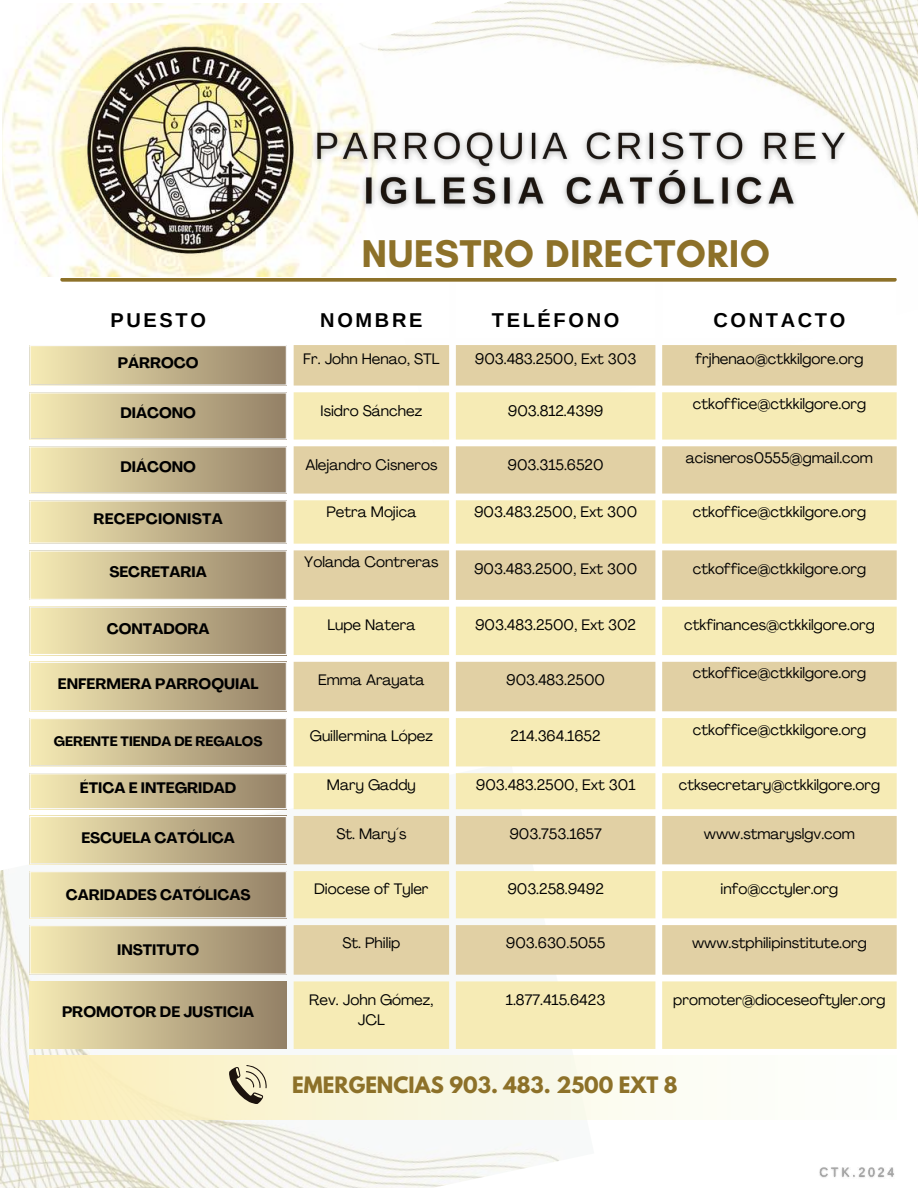
<style>
.page{position:relative;width:918px;height:1188px;background:#fff}
.page>*{position:absolute;margin:0;border:0;box-sizing:border-box;transform-origin:0 0}
.t1{font:700 39.45px "Glacial Indifference";letter-spacing:.01em;color:#8d7129}
.t2{font:700 19.95px "Arimo";letter-spacing:.135em;color:#000}
.t3{font:700 19.95px "League Spartan";color:#8d7129}
.t4{font:15px "Agrandir";color:#000}
.t5{font:700 15px "Agrandir";color:#000}
.t6{font:700 15px "Agrandir";letter-spacing:.02em;color:#000}
.t7{font:700 13.5px "Agrandir";color:#000}
</style>
<div class="page">
<img style="left:0;top:762px;width:594px;height:426px">
<img style="left:326px;top:0;width:592px;height:282px">
<div style="left:294px;top:345px;width:603px;height:41px;background:#e1d0a4"></div>
<svg style="left:294px;top:392px;width:603px;height:657px;fill:#f6ebb5"></svg>
<div style="left:29px;top:345px;width:258px;height:41px;background:linear-gradient(to right,#f6ebb5,#948167)"></div>
<div style="left:29px;top:392px;width:258px;height:48px;background:linear-gradient(to right,#f6ebb5,#948167)"></div>
<div style="left:29px;top:446px;width:258px;height:48px;background:linear-gradient(to right,#f6ebb5,#948167)"></div>
<svg style="left:31px;top:501px;width:255px;height:42px"></svg>
<svg style="left:31px;top:552px;width:255px;height:47px"></svg>
<div style="left:29px;top:607px;width:258px;height:48px;background:linear-gradient(to right,#f6ebb5,#948268)"></div>
<div style="left:29px;top:662px;width:258px;height:49px;background:linear-gradient(to right,#f6ebb5,#948167)"></div>
<div style="left:29px;top:718px;width:258px;height:48px;background:linear-gradient(to right,#f6ebb5,#948167)"></div>
<div style="left:29px;top:773px;width:258px;height:36px;background:linear-gradient(to right,#f6ebb5,#948167)"></div>
<div style="left:29px;top:816px;width:258px;height:48px;background:linear-gradient(to right,#f6ebb5,#948167)"></div>
<div style="left:29px;top:871px;width:258px;height:47px;background:linear-gradient(to right,#f6ebb5,#948167)"></div>
<svg style="left:31px;top:926px;width:255px;height:48px"></svg>
<div style="left:29px;top:981px;width:258px;height:68px;background:linear-gradient(to right,#f6ebb5,#938066)"></div>
<div style="left:29px;top:1056px;width:868px;height:64px;background:linear-gradient(to right,#f9eebc,#fcffff)"></div>
<hr style="left:29px;top:346px;width:2px;height:38px;background:#fff">
<hr style="left:286px;top:346px;width:1px;height:38px;background:#fff">
<hr style="left:29px;top:345px;width:258px;height:1px;background:#fff">
<hr style="left:29px;top:384px;width:258px;height:2px;background:#fff">
<hr style="left:29px;top:393px;width:2px;height:45px;background:#fff">
<hr style="left:286px;top:393px;width:1px;height:45px;background:#fff">
<hr style="left:29px;top:392px;width:258px;height:1px;background:#fff">
<hr style="left:29px;top:438px;width:258px;height:2px;background:#fff">
<hr style="left:29px;top:447px;width:2px;height:45px;background:#fff">
<hr style="left:286px;top:447px;width:1px;height:45px;background:#fff">
<hr style="left:29px;top:446px;width:258px;height:1px;background:#fff">
<hr style="left:29px;top:492px;width:258px;height:2px;background:#fff">
<hr style="left:29px;top:608px;width:2px;height:46px;background:#fff">
<hr style="left:286px;top:608px;width:1px;height:46px;background:#fff">
<hr style="left:29px;top:607px;width:258px;height:1px;background:#fff">
<hr style="left:29px;top:654px;width:258px;height:1px;background:#fff">
<hr style="left:29px;top:663px;width:2px;height:47px;background:#fff">
<hr style="left:286px;top:663px;width:1px;height:47px;background:#fff">
<hr style="left:29px;top:662px;width:258px;height:1px;background:#fff">
<hr style="left:29px;top:710px;width:258px;height:1px;background:#fff">
<hr style="left:29px;top:719px;width:2px;height:46px;background:#fff">
<hr style="left:286px;top:719px;width:1px;height:46px;background:#fff">
<hr style="left:29px;top:718px;width:258px;height:1px;background:#fff">
<hr style="left:29px;top:765px;width:258px;height:1px;background:#fff">
<hr style="left:29px;top:774px;width:2px;height:34px;background:#fff">
<hr style="left:286px;top:774px;width:1px;height:34px;background:#fff">
<hr style="left:29px;top:773px;width:258px;height:1px;background:#fff">
<hr style="left:29px;top:808px;width:258px;height:1px;background:#fff">
<hr style="left:29px;top:817px;width:2px;height:46px;background:#fff">
<hr style="left:286px;top:817px;width:1px;height:46px;background:#fff">
<hr style="left:29px;top:816px;width:258px;height:1px;background:#fff">
<hr style="left:29px;top:863px;width:258px;height:1px;background:#fff">
<hr style="left:29px;top:872px;width:2px;height:45px;background:#fff">
<hr style="left:286px;top:872px;width:1px;height:45px;background:#fff">
<hr style="left:29px;top:871px;width:258px;height:1px;background:#fff">
<hr style="left:29px;top:917px;width:258px;height:1px;background:#fff">
<hr style="left:29px;top:926px;width:2px;height:48px;background:#fff">
<hr style="left:286px;top:926px;width:1px;height:48px;background:#fff">
<hr style="left:29px;top:925px;width:258px;height:1px;background:#fff">
<hr style="left:29px;top:974px;width:258px;height:1px;background:#fff">
<img style="left:2px;top:3px;width:376px;height:274px">
<img style="left:83px;top:43px;width:214px;height:213px">
<hr style="left:60px;top:278px;width:836px;height:3px;background:#8d7129;border-radius:2px">
<img style="left:819px;top:1167px;width:75px;height:11px">
<img style="left:307px;top:124px;width:558px;height:91px">
<svg style="left:227px;top:1065px;width:41px;height:40px"></svg>
<p class="t1" style="left:362px;top:230px;width:410px">NUESTRO DIRECTORIO</p>
<p class="t2" style="left:110px;top:309px;width:97px">PUESTO</p>
<p class="t2" style="left:320px;top:309px;width:104px">NOMBRE</p>
<p class="t2" style="left:492px;top:309px;width:129px">TELÉFONO</p>
<h1 class="t2" style="left:713px;top:309px;width:133px">CONTACTO</h1>
<p class="t5" style="left:118px;top:356px;width:82px">PÁRROCO</p>
<p class="t4" style="left:303px;top:353px;width:138px">Fr. John Henao, STL</p>
<p class="t4" style="left:475px;top:353px;width:163px">903.483.2500, Ext 303</p>
<p class="t4" style="left:695px;top:353px;width:170px">frjhenao@ctkkilgore.org</p>
<p class="t5" style="left:120px;top:407px;width:77px">DIÁCONO</p>
<p class="t4" style="left:321px;top:404px;width:103px">Isidro Sánchez</p>
<p class="t4" style="left:508px;top:404px;width:97px">903.812.4399</p>
<p class="t4" style="left:693px;top:398px;width:175px">ctkoffice@ctkkilgore.org</p>
<p class="t5" style="left:120px;top:461px;width:77px">DIÁCONO</p>
<p class="t4" style="left:305px;top:458px;width:134px">Alejandro Cisneros</p>
<p class="t4" style="left:508px;top:458px;width:97px">903.315.6520</p>
<p class="t4" style="left:686px;top:452px;width:189px">acisneros0555@gmail.com</p>
<p class="t6" style="left:93px;top:513px;width:131px">RECEPCIONISTA</p>
<p class="t4" style="left:326px;top:506px;width:91px">Petra Mojica</p>
<p class="t4" style="left:474px;top:506px;width:165px">903.483.2500, Ext 300</p>
<p class="t4" style="left:693px;top:506px;width:175px">ctkoffice@ctkkilgore.org</p>
<p class="t5" style="left:109px;top:566px;width:99px">SECRETARIA</p>
<p class="t4" style="left:304px;top:556px;width:136px">Yolanda Contreras</p>
<p class="t4" style="left:474px;top:562px;width:165px">903.483.2500, Ext 300</p>
<p class="t4" style="left:693px;top:562px;width:175px">ctkoffice@ctkkilgore.org</p>
<p class="t5" style="left:107px;top:622px;width:104px">CONTADORA</p>
<p class="t4" style="left:327px;top:619px;width:89px">Lupe Natera</p>
<p class="t4" style="left:475px;top:619px;width:163px">903.483.2500, Ext 302</p>
<p class="t4" style="left:684px;top:619px;width:192px">ctkfinances@ctkkilgore.org</p>
<p class="t5" style="left:58px;top:678px;width:202px">ENFERMERA PARROQUIAL</p>
<p class="t4" style="left:318px;top:674px;width:108px">Emma Arayata</p>
<p class="t4" style="left:506px;top:674px;width:100px">903.483.2500</p>
<p class="t4" style="left:693px;top:667px;width:175px">ctkoffice@ctkkilgore.org</p>
<p class="t7" style="left:54px;top:736px;width:210px">GERENTE TIENDA DE REGALOS</p>
<p class="t4" style="left:310px;top:730px;width:125px">Guillermina López</p>
<p class="t4" style="left:511px;top:730px;width:91px">214.364.1652</p>
<p class="t4" style="left:693px;top:723px;width:175px">ctkoffice@ctkkilgore.org</p>
<p class="t5" style="left:80px;top:782px;width:158px">ÉTICA E INTEGRIDAD</p>
<p class="t4" style="left:327px;top:778px;width:90px">Mary Gaddy</p>
<p class="t4" style="left:476px;top:778px;width:161px">903.483.2500, Ext 301</p>
<p class="t4" style="left:679px;top:778px;width:203px">ctksecretary@ctkkilgore.org</p>
<p class="t5" style="left:81px;top:832px;width:155px">ESCUELA CATÓLICA</p>
<p class="t4" style="left:336px;top:828px;width:72px">St. Mary´s</p>
<p class="t4" style="left:509px;top:828px;width:94px">903.753.1657</p>
<p class="t4" style="left:704px;top:828px;width:153px">www.stmaryslgv.com</p>
<p class="t5" style="left:66px;top:889px;width:186px">CARIDADES CATÓLICAS</p>
<p class="t4" style="left:314px;top:883px;width:116px">Diocese of Tyler</p>
<p class="t4" style="left:507px;top:883px;width:98px">903.258.9492</p>
<p class="t4" style="left:721px;top:883px;width:119px">info@cctyler.org</p>
<p class="t5" style="left:117px;top:944px;width:83px">INSTITUTO</p>
<p class="t4" style="left:342px;top:937px;width:60px">St. Philip</p>
<p class="t4" style="left:506px;top:937px;width:101px">903.630.5055</p>
<p class="t4" style="left:692px;top:937px;width:176px">www.stphilipinstitute.org</p>
<p class="t5" style="left:62px;top:1006px;width:194px">PROMOTOR DE JUSTICIA</p>
<p class="t4" style="left:309px;top:993px;width:126px">Rev. John Gómez,</p>
<p class="t4" style="left:358px;top:1014px;width:28px">JCL</p>
<p class="t4" style="left:506px;top:993px;width:101px">1.877.415.6423</p>
<p class="t4" style="left:673px;top:993px;width:214px">promoter@dioceseoftyler.org</p>
<p class="t3" style="left:292px;top:1075px;width:387px">EMERGENCIAS 903. 483. 2500 EXT 8</p>
</div>
